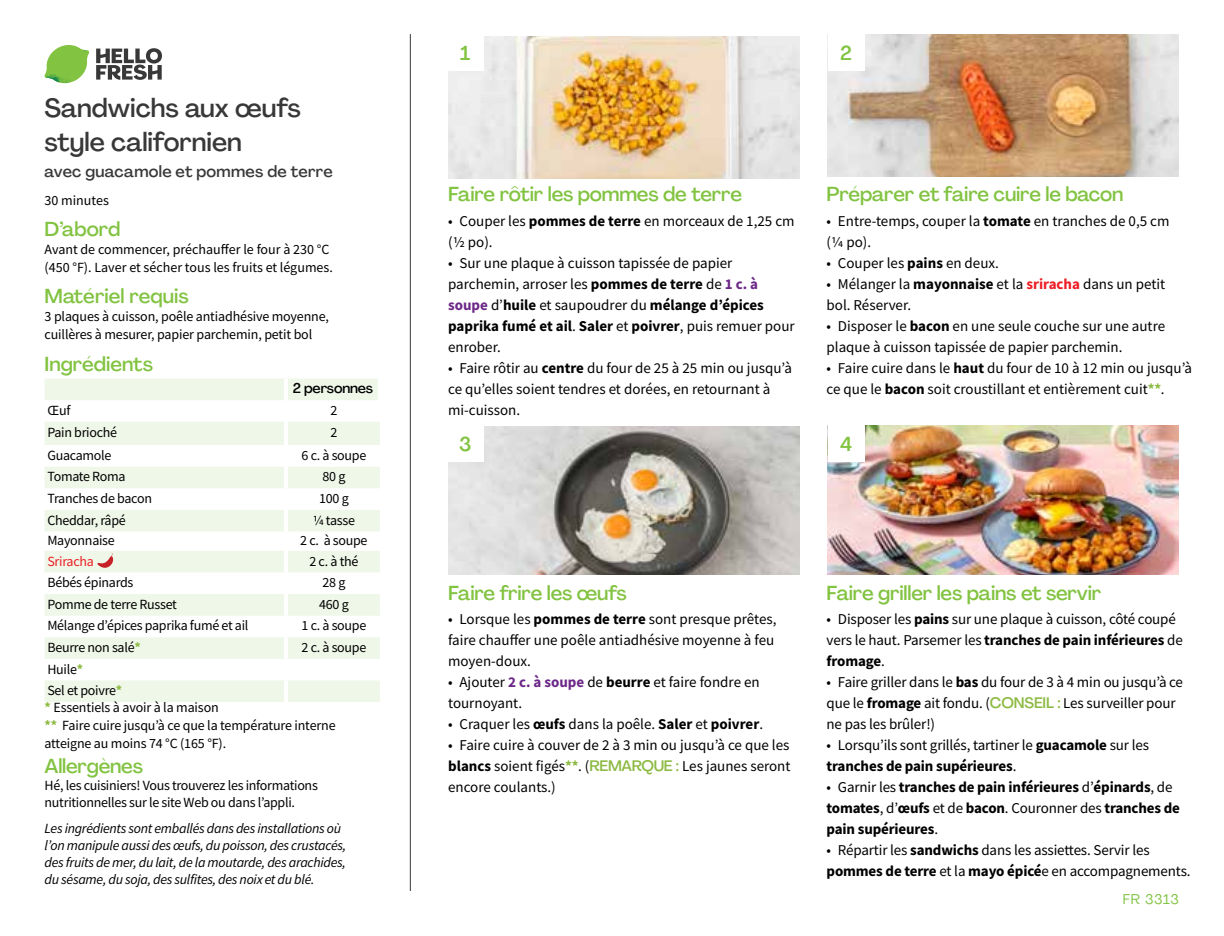
<style>
.page{position:relative;width:1224px;height:936px;background:#fff}
.page>*{position:absolute;margin:0;border:0;box-sizing:border-box;transform-origin:0 0}
.t1{font:500 26px/34px "Agrandir";color:#383839}
.t2{font:500 20px "Agrandir";letter-spacing:-.01em;color:#82c341}
.t3{font:500 16px "Agrandir";letter-spacing:.02em;color:#383839}
.t4{font:15px/21px "Source Sans Pro";color:#000}
.t5{font:700 15px/21px "Source Sans Pro";letter-spacing:-.01em;color:#000}
.t6{font:14px/18px "Source Sans Pro";letter-spacing:-.02em;color:#000}
.t7{font:italic 14px/17px "Source Sans Pro";letter-spacing:-.02em;color:#000}
.t8{font:14px/18px "Source Sans Pro";color:#000}
.t9{font:500 14px "Agrandir";letter-spacing:-.01em;color:#000}
.t10{font:14px "Source Sans Pro";letter-spacing:-.02em;color:#ed1d24}
.t11{font:14px "Agrandir";letter-spacing:.05em;color:#82c341}
.s1{font-weight:700;color:#8cba42}
.s2{font-weight:700}
.s3{font-weight:700;color:#6c2888}
.s4{font-weight:700;color:#ed1d24}
.s5{font-family:"Agrandir";font-weight:500;color:#8cba42}
.s6{font-weight:400}
</style>
<div class="page">
<svg style="left:96px;top:48px;width:66px;height:32px"></svg>
<svg style="left:48px;top:45px;width:40px;height:26px"></svg>
<img style="left:69px;top:45px;width:20px;height:17px">
<img style="left:47px;top:59px;width:38px;height:8px">
<img style="left:44px;top:62px;width:40px;height:22px">
<img style="left:68px;top:67px;width:17px;height:16px">
<hr style="left:410px;top:34px;width:1px;height:857px;background:#383839">
<svg style="left:45px;top:379px;width:335px;height:323px;fill:#eff7e8"></svg>
<hr style="left:284px;top:379px;width:4px;height:21px;background:#fff">
<hr style="left:378px;top:379px;width:4px;height:21px;background:#fff">
<hr style="left:284px;top:400px;width:4px;height:22px;background:#fff">
<hr style="left:284px;top:422px;width:4px;height:23px;background:#fff">
<hr style="left:284px;top:445px;width:4px;height:22px;background:#fff">
<hr style="left:284px;top:467px;width:4px;height:21px;background:#fff">
<hr style="left:284px;top:488px;width:4px;height:22px;background:#fff">
<hr style="left:284px;top:510px;width:4px;height:21px;background:#fff">
<hr style="left:284px;top:531px;width:4px;height:20px;background:#fff">
<hr style="left:284px;top:551px;width:4px;height:21px;background:#fff">
<hr style="left:284px;top:572px;width:4px;height:22px;background:#fff">
<hr style="left:284px;top:594px;width:4px;height:22px;background:#fff">
<hr style="left:284px;top:616px;width:4px;height:21px;background:#fff">
<hr style="left:284px;top:637px;width:4px;height:22px;background:#fff">
<hr style="left:284px;top:659px;width:4px;height:21px;background:#fff">
<hr style="left:284px;top:680px;width:4px;height:22px;background:#fff">
<img style="left:448px;top:36px;width:351px;height:142px">
<img style="left:448px;top:426px;width:351px;height:149px">
<img style="left:828px;top:34px;width:351px;height:142px">
<div style="left:447px;top:34px;width:37px;height:37px;background:#fff"></div>
<div style="left:447px;top:426px;width:37px;height:36px;background:#fff"></div>
<div style="left:828px;top:34px;width:36px;height:37px;background:#fff"></div>
<img style="left:828px;top:426px;width:351px;height:149px">
<div style="left:828px;top:426px;width:36px;height:36px;background:#fff"></div>
<svg style="left:97px;top:553px;width:16px;height:19px"></svg>
<h1 class="t1" style="left:45px;top:91px;width:258px">Sandwichs aux œufs style californien</h1>
<p class="t3" style="left:45px;top:162px;width:290px">avec guacamole et pommes de terre</p>
<p class="t8" style="left:45px;top:191px;width:66px">30 minutes</p>
<h2 class="t2" style="left:45px;top:217px;width:77px">D’abord</h2>
<p class="t8" style="left:45px;top:241px;width:290px">Avant de commencer, préchauffer le four à 230 °C (450 °F). Laver et sécher tous les fruits et légumes.</p>
<h2 class="t2" style="left:45px;top:284px;width:146px">Matériel requis</h2>
<p class="t6" style="left:45px;top:308px;width:286px">3 plaques à cuisson, poêle antiadhésive moyenne, cuillères à mesurer, papier parchemin, petit bol</p>
<h2 class="t2" style="left:45px;top:351px;width:110px">Ingrédients</h2>
<p class="t9" style="left:293px;top:380px;width:82px">2 personnes</p>
<p class="t6" style="left:47px;top:401px;width:25px">Œuf</p>
<p class="t6" style="left:330px;top:401px;width:8px">2</p>
<p class="t6" style="left:47px;top:424px;width:71px">Pain brioché</p>
<p class="t6" style="left:330px;top:424px;width:8px">2</p>
<p class="t6" style="left:47px;top:446px;width:66px">Guacamole</p>
<p class="t6" style="left:302px;top:446px;width:66px">6 c. à soupe</p>
<p class="t6" style="left:47px;top:468px;width:80px">Tomate Roma</p>
<p class="t6" style="left:323px;top:468px;width:24px">80g</p>
<p class="t6" style="left:47px;top:489px;width:106px">Tranches de bacon</p>
<p class="t6" style="left:319px;top:489px;width:31px">100 g</p>
<p class="t6" style="left:47px;top:511px;width:80px">Cheddar, râpé</p>
<p class="t6" style="left:313px;top:511px;width:44px">1/4 tasse</p>
<p class="t6" style="left:47px;top:531px;width:69px">Mayonnaise</p>
<p class="t6" style="left:300px;top:531px;width:69px">2 c. à soupe</p>
<p class="t10" style="left:47px;top:552px;width:48px">Sriracha</p>
<p class="t6" style="left:310px;top:552px;width:50px">2 c. à thé</p>
<p class="t6" style="left:47px;top:574px;width:88px">Bébés épinards</p>
<p class="t6" style="left:323px;top:574px;width:24px">28g</p>
<p class="t6" style="left:47px;top:595px;width:131px">Pomme de terre Russet</p>
<p class="t6" style="left:319px;top:595px;width:31px">460 g</p>
<p class="t6" style="left:47px;top:617px;width:203px">Mélange d’épices paprika fumé et ail</p>
<p class="t6" style="left:302px;top:617px;width:66px">1 c. à soupe</p>
<p class="t6" style="left:47px;top:638px;width:95px">Beurre non salé<span class="s1">*</span></p>
<p class="t6" style="left:302px;top:638px;width:66px">2 c. à soupe</p>
<p class="t6" style="left:47px;top:658px;width:76px;line-height:21.6px">Huile<span class="s1">*<br></span>Sel et poivre<span class="s1">*</span></p>
<p class="t6" style="left:45px;top:698px;width:293px"><span class="s1">*</span> Essentiels à avoir à la maison<br><span class="s1">**</span> Faire cuire jusqu’à ce que la température interne atteigne au moins 74 °C (165 °F).</p>
<h2 class="t2" style="left:45px;top:754px;width:100px">Allergènes</h2>
<p class="t6" style="left:45px;top:777px;width:275px;line-height:17px">Hé, les cuisiniers! Vous trouverez les informations nutritionnelles sur le site Web ou dans l’appli.</p>
<p class="t7" style="left:45px;top:820px;width:303px">Les ingrédients sont emballés dans des installations où l’on manipule aussi des œufs, du poisson, des crustacés, des fruits de mer, du lait, de la moutarde, des arachides, du sésame, du soja, des sulfites, des noix et du blé.</p>
<h2 class="t2" style="left:460px;top:40px;width:12px">1</h2>
<h2 class="t2" style="left:840px;top:40px;width:13px">2</h2>
<h2 class="t2" style="left:448px;top:182px;width:295px">Faire rôtir les pommes de terre</h2>
<p class="t4" style="left:448px;top:210px;width:348px">• Couper les <span class="s2">pommes de terre</span> en morceaux de 1,25 cm (1/2 po).</p>
<p class="t4" style="left:448px;top:252px;width:348px">• Sur une plaque à cuisson tapissée de papier parchemin, arroser les <span class="s2">pommes de terre</span> de <span class="s3">1 c. à soupe</span> d’<span class="s2">huile</span> et saupoudrer du <span class="s2">mélange d’épices paprika fumé et ail</span>. <span class="s2">Saler</span> et <span class="s2">poivrer</span>, puis remuer pour enrober.</p>
<p class="t4" style="left:448px;top:357px;width:345px">• Faire rôtir au <span class="s2">centre</span> du four de 25 à 25 min ou jusqu’à ce qu’elles soient tendres et dorées, en retournant à mi-cuisson.</p>
<h2 class="t2" style="left:459px;top:432px;width:14px">3</h2>
<h2 class="t2" style="left:827px;top:182px;width:298px">Préparer et faire cuire le bacon</h2>
<p class="t4" style="left:827px;top:210px;width:344px">• Entre-temps, couper la <span class="s2">tomate</span> en tranches de 0,5 cm (1/4 po).</p>
<p class="t4" style="left:827px;top:252px;width:174px">• Couper les <span class="s2">pains</span> en deux.</p>
<p class="t4" style="left:827px;top:273px;width:340px">• Mélanger la <span class="s2">mayonnaise</span> et la <span class="s4">sriracha</span> dans un petit bol. Réserver.</p>
<p class="t4" style="left:827px;top:315px;width:340px">• Disposer le <span class="s2">bacon</span> en une seule couche sur une autre plaque à cuisson tapissée de papier parchemin.</p>
<p class="t4" style="left:827px;top:357px;width:367px">• Faire cuire dans le <span class="s2">haut</span> du four de 10 à 12 min ou jusqu’à ce que le <span class="s2">bacon</span> soit croustillant et entièrement cuit<span class="s1">**</span>.</p>
<h2 class="t2" style="left:840px;top:432px;width:14px">4</h2>
<h2 class="t2" style="left:448px;top:581px;width:180px">Faire frire les œufs</h2>
<p class="t4" style="left:448px;top:609px;width:330px">• Lorsque les <span class="s2">pommes de terre</span> sont presque prêtes, faire chauffer une poêle antiadhésive moyenne à feu moyen-doux.</p>
<p class="t4" style="left:448px;top:672px;width:313px">• Ajouter <span class="s3">2 c. à soupe</span> de <span class="s2">beurre</span> et faire fondre en tournoyant.</p>
<p class="t4" style="left:448px;top:714px;width:316px">• Craquer les <span class="s2">œufs</span> dans la poêle. <span class="s2">Saler</span> et <span class="s2">poivrer</span>.</p>
<p class="t4" style="left:448px;top:735px;width:344px;text-align:justify">• Faire cuire à couver de 2 à 3 min ou jusqu’à ce que les <span class="s2">blancs</span> soient figés<span class="s1">**</span>. (<span class="s5">REMARQUE :</span> Les jaunes seront encore coulants.)</p>
<h2 class="t2" style="left:827px;top:581px;width:276px">Faire griller les pains et servir</h2>
<p class="t4" style="left:827px;top:609px;width:358px">• Disposer les <span class="s2">pains</span> sur une plaque à cuisson, côté coupé vers le haut. Parsemer les <span class="s2">tranches de pain inférieures</span> de <span class="s2">fromage</span>.</p>
<p class="t4" style="left:827px;top:672px;width:358px">• Faire griller dans le <span class="s2">bas</span> du four de 3 à 4 min ou jusqu’à ce que le <span class="s2">fromage</span> ait fondu. (<span class="s5">CONSEIL :</span> Les surveiller pour ne pas les brûler!)</p>
<p class="t4" style="left:827px;top:735px;width:324px">• Lorsqu’ils sont grillés, tartiner le <span class="s2">guacamole</span> sur les <span class="s2">tranches de pain supérieures</span>.</p>
<p class="t5" style="left:827px;top:777px;width:355px"><span class="s6">• Garnir les</span> tranches de pain inférieures <span class="s6">d’</span>épinards<span class="s6">, de </span>tomates<span class="s6">, d’</span>œufs <span class="s6">et de</span> bacon<span class="s6">. Couronner des</span> tranches de pain supérieures<span class="s6">.</span></p>
<p class="t4" style="left:827px;top:840px;width:365px">• Répartir les <span class="s2">sandwichs</span> dans les assiettes. Servir les <span class="s2">pommes de terre</span> et la <span class="s2">mayo épicé</span>e en accompagnements.</p>
<p class="t11" style="left:1123px;top:890px;width:58px">FR 3313</p>
</div>
